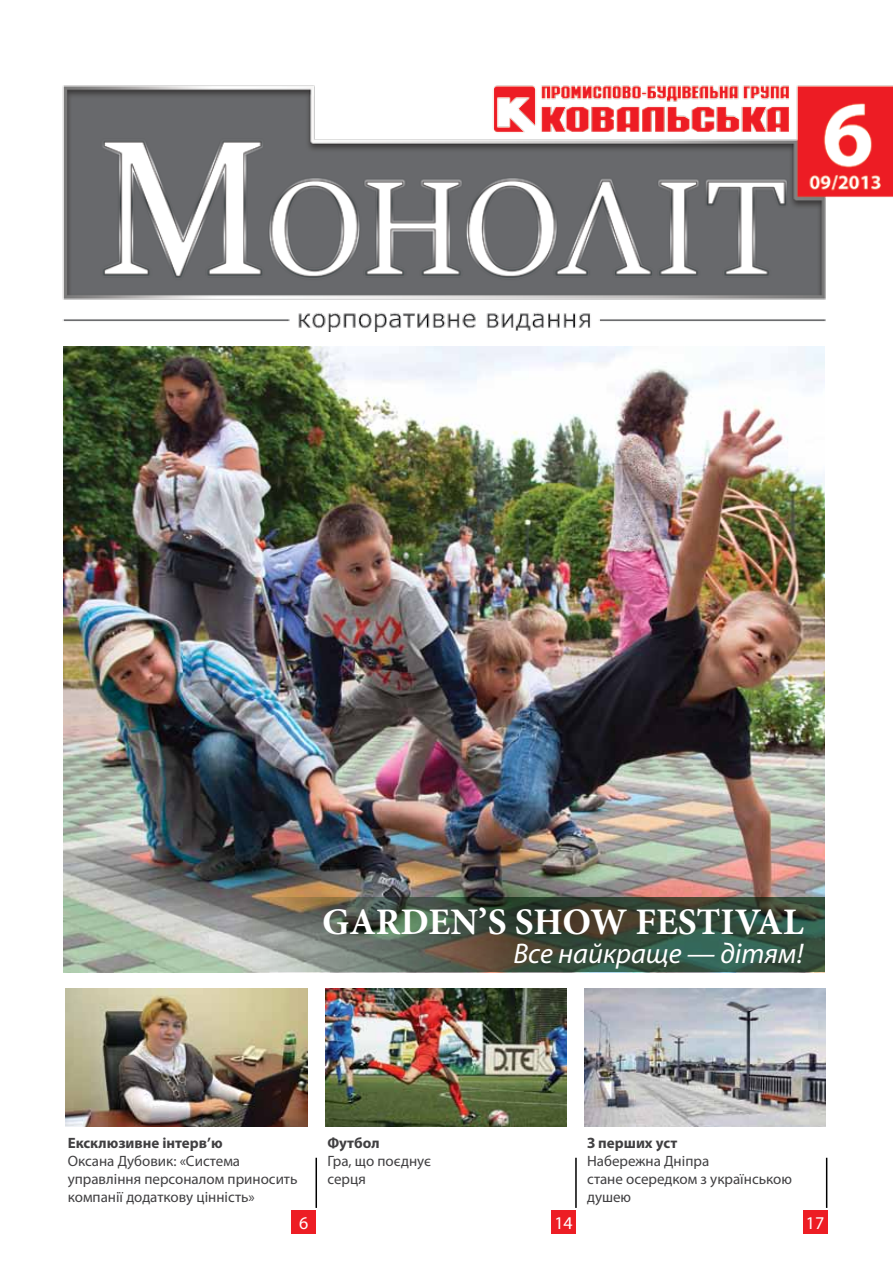
<style>
.page{position:relative;width:893px;height:1263px;background:#fff}
.page>*{position:absolute;margin:0;border:0;box-sizing:border-box;transform-origin:0 0}
.t1{font:700 37.5px "Minion Pro";color:#fff}
.t2{font:italic 28.5px "Myriad Pro";color:#fff}
.t3{font:18px "Myriad Pro";color:#fff}
.t4{font:15px/18px "Myriad Pro";color:#414042}
.t5{font:700 15px "Myriad Pro";color:#414042}
</style>
<div class="page">
<img style="left:64px;top:347px;width:761px;height:626px">
<svg style="left:231px;top:898px;width:594px;height:74px;background:#4f5d4f"></svg>
<div style="left:292px;top:1210px;width:24px;height:24px;background:#ed1d24"></div>
<div style="left:551px;top:1210px;width:25px;height:24px;background:#ed1d24"></div>
<div style="left:803px;top:1210px;width:24px;height:24px;background:#ed1d24"></div>
<hr style="left:315px;top:1158px;width:2px;height:50px;background:#000">
<hr style="left:575px;top:1158px;width:2px;height:50px;background:#000">
<hr style="left:826px;top:1158px;width:1px;height:50px;background:#000">
<img style="left:585px;top:988px;width:241px;height:139px">
<img style="left:66px;top:988px;width:241px;height:139px">
<img style="left:325px;top:988px;width:242px;height:139px">
<img style="left:62px;top:85px;width:831px;height:246px">
<h1 class="t1" style="left:322px;top:896px;width:483px">GARDEN’S SHOW FESTIVAL</h1>
<h2 class="t2" style="left:513px;top:935px;width:292px">Все найкраще — дітям!</h2>
<p class="t5" style="left:68px;top:1133px;width:156px">Ексклюзивне інтерв’ю</p>
<p class="t4" style="left:68px;top:1152px;width:231px">Оксана Дубовик: «Система управління персоналом приносить компанії додаткову цінність»</p>
<p class="t5" style="left:327px;top:1133px;width:54px">Футбол</p>
<p class="t4" style="left:327px;top:1152px;width:105px">Гра, що поєднує серця</p>
<p class="t5" style="left:587px;top:1133px;width:92px">З перших уст</p>
<p class="t4" style="left:587px;top:1152px;width:207px">Набережна Дніпра<br>стане осередком з українською душею</p>
<p class="t3" style="left:299px;top:1212px;width:11px">6</p>
<p class="t3" style="left:554px;top:1212px;width:20px">14</p>
<p class="t3" style="left:806px;top:1212px;width:20px">17</p>
</div>
